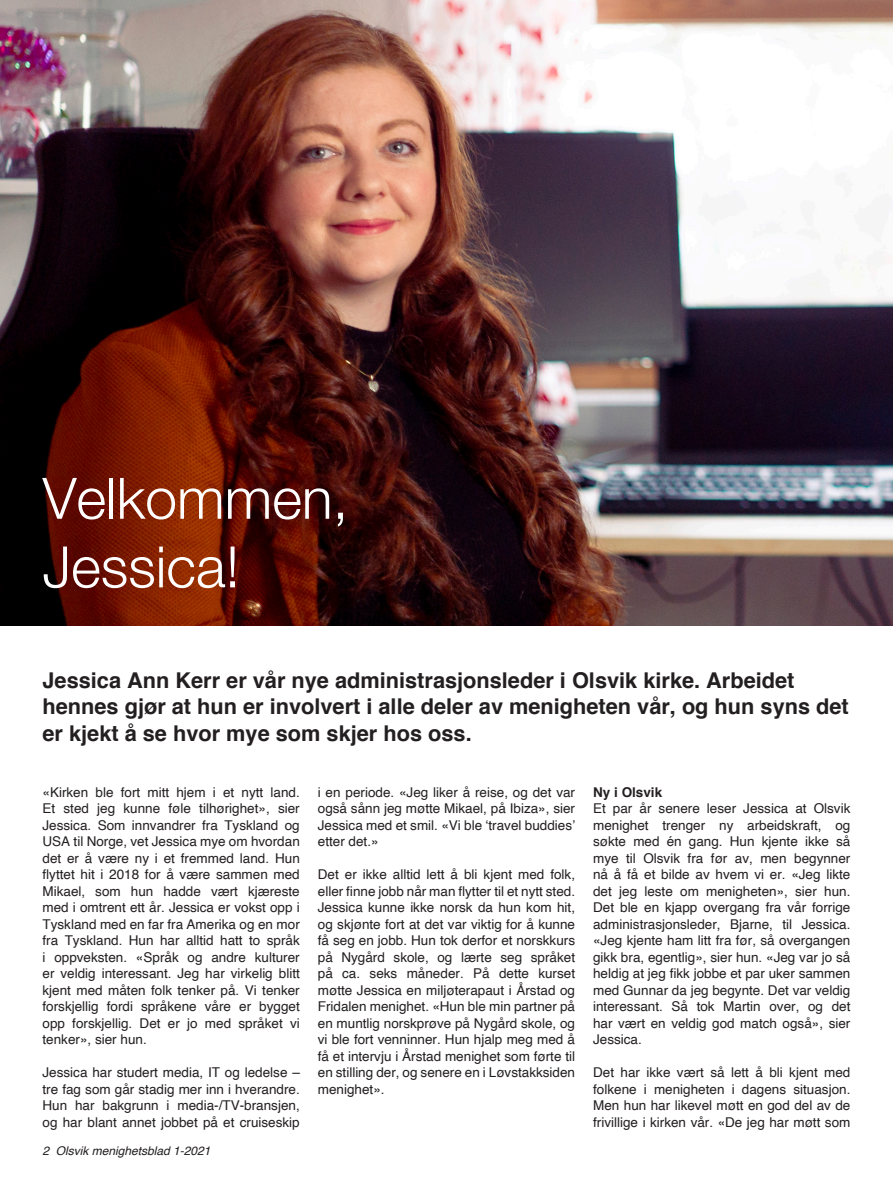
<style>
.page{position:relative;width:893px;height:1191px;background:#fff}
.page>*{position:absolute;margin:0;border:0;box-sizing:border-box;transform-origin:0 0}
.Overskrift{font:300 57.15px "Helvetica Neue";color:#fff}
.t1{font:700 21.75px/26.1px "Helvetica";color:#231f20}
.t2{font:13.5px/16.5px "Helvetica";color:#231f20;text-align:justify}
.t3{font:700 13.5px "Helvetica";color:#231f20}
.t4{font:italic 12px "Helvetica";color:#231f20}
</style>
<div class="page">
<img style="left:0;top:0;width:893px;height:625px">
<p class="Overskrift" style="left:43px;top:452px;width:307px">Velkommen,</p>
<p class="Overskrift" style="left:43px;top:521px;width:198px">Jessica!</p>
<p class="t1" style="left:43px;top:668px;width:808px">Jessica Ann Kerr er vår nye administrasjonsleder i Olsvik kirke. Arbeidet hennes gjør at hun er involvert i alle deler av menigheten vår, og hun syns det er kjekt å se hvor mye som skjer hos oss.</p>
<p class="t2" style="left:43px;top:784px;width:259px">«Kirken ble fort mitt hjem i et nytt land.<br>Et sted jeg kunne føle tilhørighet», sier Jessica. Som innvandrer fra Tyskland og USA til Norge, vet Jessica mye om hvordan det er å være ny i et fremmed land. Hun flyttet hit i 2018 for å være sammen med Mikael, som hun hadde vært kjæreste med i omtrent ett år. Jessica er vokst opp i Tyskland med en far fra Amerika og en mor fra Tyskland. Hun har alltid hatt to språk i oppveksten. «Språk og andre kulturer er veldig interessant. Jeg har virkelig blitt kjent med måten folk tenker på. Vi tenker forskjellig fordi språkene våre er bygget opp forskjellig. Det er jo med språket vi tenker», sier hun.</p>
<p class="t2" style="left:43px;top:1064px;width:259px">Jessica har studert media, IT og ledelse – tre fag som går stadig mer inn i hverandre.<br>Hun har bakgrunn i media-/TV-bransjen, og har blant annet jobbet på et cruiseskip</p>
<p class="t4" style="left:43px;top:1141px;width:170px">2 Olsvik menighetsblad 1-2021</p>
<p class="t2" style="left:318px;top:784px;width:259px">i en periode. «Jeg liker å reise, og det var også sånn jeg møtte Mikael, på Ibiza», sier Jessica med et smil. «Vi ble ‘travel buddies’ etter det.»</p>
<p class="t2" style="left:318px;top:866px;width:259px">Det er ikke alltid lett å bli kjent med folk, eller finne jobb når man flytter til et nytt sted.<br>Jessica kunne ikke norsk da hun kom hit, og skjønte fort at det var viktig for å kunne få seg en jobb. Hun tok derfor et norskkurs på Nygård skole, og lærte seg språket på ca. seks måneder. På dette kurset møtte Jessica en miljøterapaut i Årstad og Fridalen menighet. «Hun ble min partner på en muntlig norskprøve på Nygård skole, og vi ble fort venninner. Hun hjalp meg med å få et intervju i Årstad menighet som førte til en stilling der, og senere en i Løvstakksiden menighet».</p>
<p class="t3" style="left:593px;top:781px;width:71px">Ny i Olsvik</p>
<p class="t2" style="left:593px;top:800px;width:259px">Et par år senere leser Jessica at Olsvik menighet trenger ny arbeidskraft, og søkte med én gang. Hun kjente ikke så mye til Olsvik fra før av, men begynner nå å få et bilde av hvem vi er. «Jeg likte det jeg leste om menigheten», sier hun.<br>Det ble en kjapp overgang fra vår forrige administrasjonsleder, Bjarne, til Jessica. «Jeg kjente ham litt fra før, så overgangen gikk bra, egentlig», sier hun. «Jeg var jo så heldig at jeg fikk jobbe et par uker sammen med Gunnar da jeg begynte. Det var veldig interessant. Så tok Martin over, og det har vært en veldig god match også», sier Jessica.</p>
<p class="t2" style="left:593px;top:1064px;width:259px">Det har ikke vært så lett å bli kjent med folkene i menigheten i dagens situasjon.<br>Men hun har likevel møtt en god del av de frivillige i kirken vår. «De jeg har møtt som</p>
</div>
